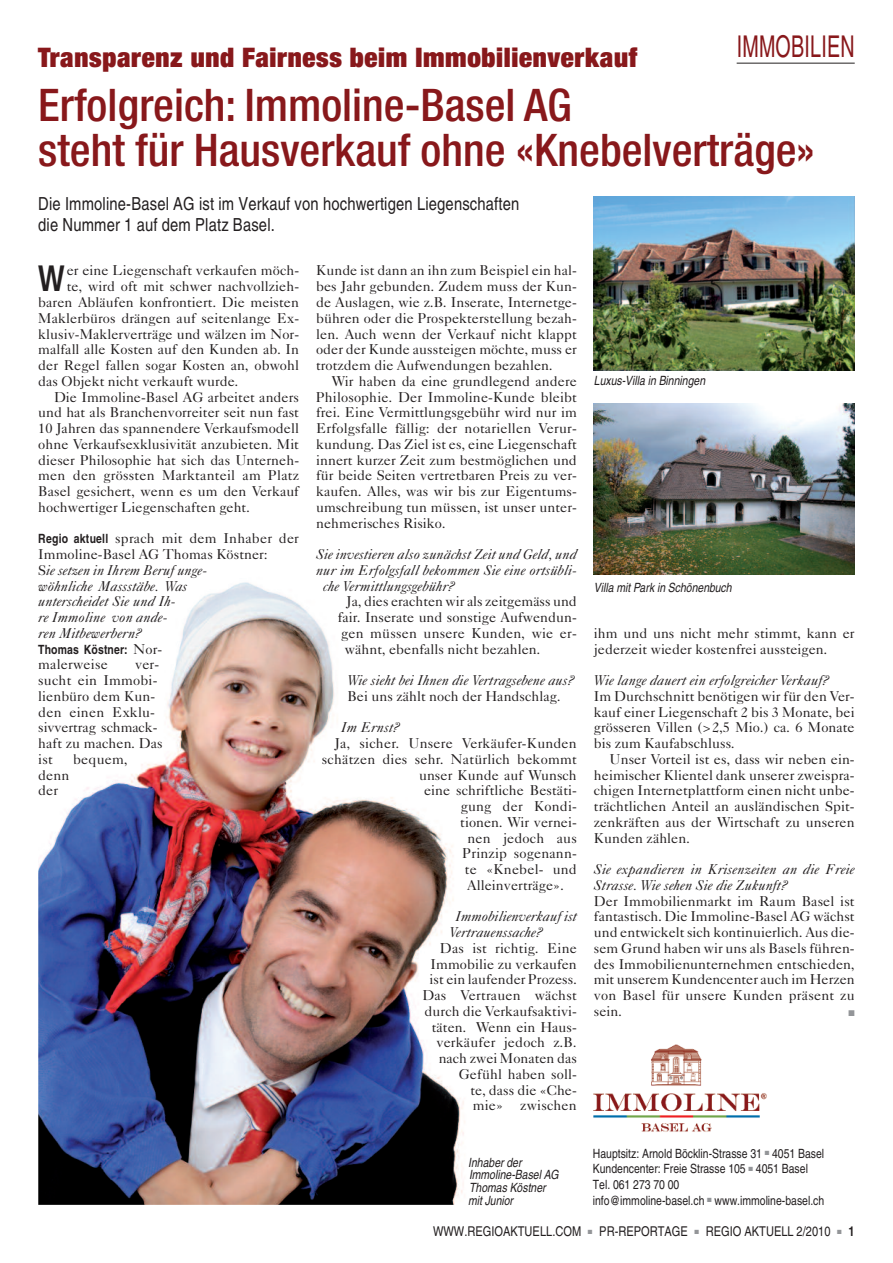
<style>
.page{position:relative;width:893px;height:1263px;background:#fff}
.page>*{position:absolute;margin:0;border:0;box-sizing:border-box;transform-origin:0 0}
.t1{font:500 condensed 45px/45px "Helvetica Neue";color:#88181b}
.t2{font:500 condensed 35.85px "Helvetica Neue";color:#231f20}
.t3{font:condensed 30px "Helvetica";letter-spacing:.01em;color:#88181b;scale:.8 1}
.t4{font:900 expanded 27px "Helvetica Neue";letter-spacing:.025em;color:#88181b}
.t5{font:condensed 18px/21px "Helvetica";letter-spacing:.01em;color:#231f20}
.t6{font:14.25px/15.8px "Caslon Five Forty";color:#231f20;text-align:justify}
.t7{font:14.25px/15.8px "Caslon Five Forty Italic Os F";letter-spacing:.005em;color:#231f20}
.t8{font:condensed 13.5px "Helvetica";color:#231f20}
.t9{font:700 condensed 13.5px "Helvetica";color:#231f20}
.t10{font:condensed 12.75px/15.8px "Helvetica";color:#231f20}
.t11{font:italic condensed 12.75px/12.8px "Helvetica";color:#231f20}
.t12{font:700 condensed 12.75px "Helvetica";letter-spacing:.01em;color:#231f20}
.t13{font:8.25px "Zapf Dingbats ITC";color:#939598}
.s1{font-family:"Helvetica";font-weight:700;font-stretch:condensed;font-size:12.75px}
.s2{font-family:"Caslon Five Forty"}
.s3{font-family:"Caslon Five Forty";font-weight:400;font-stretch:normal;font-size:14.25px}
</style>
<div class="page">
<hr style="left:737px;top:63px;width:118px;height:1px;background:#231f20">
<img style="left:593px;top:1044px;width:174px;height:88px">
<img style="left:594px;top:404px;width:261px;height:170px">
<img style="left:594px;top:197px;width:261px;height:173px">
<img style="left:38px;top:582px;width:427px;height:623px">
<h3 class="t3" style="left:737px;top:35px;width:149px">IMMOBILIEN</h3>
<h3 class="t4" style="left:38px;top:48px;width:600px">Transparenz und Fairness beim Immobilienverkauf</h3>
<h1 class="t1" style="left:38px;top:86px;width:778px">Erfolgreich: Immoline-Basel AG<br>steht für Hausverkauf ohne «Knebelverträge»</h1>
<p class="t5" style="left:38px;top:195px;width:483px">Die Immoline-Basel AG ist im Verkauf von hochwertigen Liegenschaften die Nummer 1 auf dem Platz Basel.</p>
<h2 class="t2" style="left:38px;top:266px;width:28px">W</h2>
<p class="t6" style="left:67px;top:264px;width:234px">er eine Liegenschaft verkaufen möch-</p>
<p class="t6" style="left:67px;top:280px;width:234px">te, wird oft mit schwer nachvollzieh-</p>
<p class="t6" style="left:38px;top:296px;width:262px">baren Abläufen konfrontiert. Die meisten</p>
<p class="t6" style="left:38px;top:311px;width:262px">Maklerbüros drängen auf seitenlange Ex-</p>
<p class="t6" style="left:38px;top:327px;width:262px">klusiv-Maklerverträge und wälzen im Nor-</p>
<p class="t6" style="left:38px;top:343px;width:262px">malfall alle Kosten auf den Kunden ab. In</p>
<p class="t6" style="left:38px;top:359px;width:262px">der Regel fallen sogar Kosten an, obwohl</p>
<p class="t6" style="left:38px;top:374px;width:202px">das Objekt nicht verkauft wurde.</p>
<p class="t6" style="left:54px;top:390px;width:247px">Die Immoline-Basel AG arbeitet anders</p>
<p class="t6" style="left:38px;top:406px;width:262px">und hat als Branchenvorreiter seit nun fast</p>
<p class="t6" style="left:38px;top:422px;width:262px">10 Jahren das spannendere Verkaufsmodell</p>
<p class="t6" style="left:38px;top:437px;width:262px">ohne Verkaufsexklusivität anzubieten. Mit</p>
<p class="t6" style="left:38px;top:453px;width:262px">dieser Philosophie hat sich das Unterneh-</p>
<p class="t6" style="left:38px;top:469px;width:262px">men den grössten Marktanteil am Platz</p>
<p class="t6" style="left:38px;top:485px;width:262px">Basel gesichert, wenn es um den Verkauf</p>
<p class="t6" style="left:38px;top:500px;width:213px">hochwertiger Liegenschaften geht.</p>
<p class="t6" style="left:38px;top:532px;width:262px"><span class="s1">Regio aktuell</span> sprach mit dem Inhaber der<br>Immoline-Basel AG Thomas Köstner:</p>
<p class="t7" style="left:38px;top:563px;width:170px"><span class="s2">S</span>ie setzen in Ihrem Beruf unge&shy;wöhnliche Massstäbe. Was unterscheidet Sie und Ih-<br>re Immoline von ande-<br>ren Mitbewerbern?</p>
<p class="t12" style="left:38px;top:644px;width:126px">Thomas Köstner: <span class="s3">Nor-</span></p>
<p class="t6" style="left:38px;top:658px;width:71px">malerweise</p>
<p class="t6" style="left:38px;top:658px;width:126px;text-align:left;text-indent:97px">ver&shy;sucht ein Immobi&shy;lienbüro dem Kun&shy;den einen Exklu&shy;sivvertrag schmack&shy;haft zu machen. Das ist</p>
<p class="t6" style="left:73px;top:752px;width:56px">bequem,</p>
<p class="t6" style="left:38px;top:768px;width:32px">denn der</p>
<p class="t6" style="left:316px;top:264px;width:262px">Kunde ist dann an ihn zum Beispiel ein hal&shy;bes Jahr gebunden. Zudem muss der Kun&shy;de Auslagen, wie z.B. Inserate, Internetge&shy;bühren oder die Prospekterstellung bezah&shy;len. Auch wenn der Verkauf nicht klappt oder der Kunde aussteigen möchte, muss er trotzdem die Aufwendungen bezahlen.</p>
<p class="t6" style="left:316px;top:374px;width:262px;text-indent:16px">Wir haben da eine grundlegend andere Philosophie. Der Immoline-Kunde bleibt frei. Eine Vermittlungsgebühr wird nur im Erfolgsfalle fällig: der notariellen Verur&shy;kundung. Das Ziel ist es, eine Liegenschaft innert kurzer Zeit zum bestmöglichen und für beide Seiten vertretbaren Preis zu ver&shy;kaufen. Alles, was wir bis zur Eigentums&shy;umschreibung tun müssen, ist unser unter&shy;nehmerisches Risiko.</p>
<p class="t7" style="left:316px;top:548px;width:262px">Sie investieren also zunächst Zeit und Geld, und</p>
<p class="t7" style="left:316px;top:563px;width:262px">nur im Erfolgsfall bekommen Sie eine ortsübli-</p>
<p class="t7" style="left:323px;top:579px;width:133px">che Vermittlungsgebühr?</p>
<p class="t6" style="left:346px;top:595px;width:232px">Ja, dies erachten wir als zeitgemäss und</p>
<p class="t6" style="left:338px;top:611px;width:241px">fair. Inserate und sonstige Aufwendun-</p>
<p class="t6" style="left:341px;top:626px;width:237px">gen müssen unsere Kunden, wie er-</p>
<p class="t6" style="left:345px;top:642px;width:197px">wähnt, ebenfalls nicht bezahlen.</p>
<p class="t7" style="left:347px;top:674px;width:228px">Wie sieht bei Ihnen die Vertragsebene aus?</p>
<p class="t6" style="left:347px;top:689px;width:215px">Bei uns zählt noch der Handschlag.</p>
<p class="t7" style="left:341px;top:721px;width:60px">Im Ernst?</p>
<p class="t6" style="left:335px;top:737px;width:244px">Ja, sicher. Unsere Verkäufer-Kunden</p>
<p class="t6" style="left:322px;top:752px;width:257px">schätzen dies sehr. Natürlich bekommt</p>
<p class="t6" style="left:419px;top:768px;width:159px">unser Kunde auf Wunsch</p>
<p class="t6" style="left:424px;top:784px;width:154px">eine schriftliche Bestäti-</p>
<p class="t6" style="left:461px;top:800px;width:118px">gung der Kondi-</p>
<p class="t6" style="left:460px;top:815px;width:118px">tionen. Wir vernei-</p>
<p class="t6" style="left:467px;top:831px;width:111px">nen jedoch aus</p>
<p class="t6" style="left:462px;top:847px;width:116px">Prinzip sogenann-</p>
<p class="t6" style="left:465px;top:863px;width:113px">te «Knebel- und</p>
<p class="t6" style="left:467px;top:878px;width:98px">Alleinverträge».</p>
<p class="t7" style="left:449px;top:910px;width:129px;text-indent:6px">Immobilienverkauf ist<br>Vertrauenssache?</p>
<p class="t6" style="left:422px;top:941px;width:156px;text-align:right">Das ist richtig. Eine<br>Immobilie zu verkaufen ist ein laufender Prozess.<br>Das Vertrauen wächst durch die Verkaufsaktivi&shy;täten. Wenn ein Haus&shy;verkäufer jedoch z.B. nach zwei Monaten das<br>Gefühl haben soll-<br>te, dass die «Che-<br>mie» zwischen</p>
<p class="t11" style="left:594px;top:375px;width:113px">Luxus-Villa in Binningen</p>
<p class="t11" style="left:594px;top:582px;width:139px">Villa mit Park in Schönenbuch</p>
<p class="t6" style="left:594px;top:626px;width:262px">ihm und uns nicht mehr stimmt, kann er jederzeit wieder kostenfrei aussteigen.</p>
<p class="t7" style="left:594px;top:674px;width:236px">Wie lange dauert ein erfolgreicher Verkauf?</p>
<p class="t6" style="left:594px;top:689px;width:262px">Im Durchschnitt benötigen wir für den Ver&shy;kauf einer Liegenschaft 2 bis 3 Monate, bei grösseren Villen (&gt;2,5 Mio.) ca. 6 Monate bis zum Kaufabschluss.</p>
<p class="t6" style="left:594px;top:752px;width:262px;text-indent:16px">Unser Vorteil ist es, dass wir neben ein&shy;heimischer Klientel dank unserer zweispra&shy;chigen Internetplattform einen nicht unbe&shy;trächtlichen Anteil an ausländischen Spit&shy;zenkräften aus der Wirtschaft zu unseren Kunden zählen.</p>
<p class="t7" style="left:594px;top:863px;width:262px">Sie expandieren in Krisenzeiten an die Freie<br>Strasse. Wie sehen Sie die Zukunft?</p>
<p class="t6" style="left:594px;top:894px;width:262px">Der Immobilienmarkt im Raum Basel ist fantastisch. Die Immoline-Basel AG wächst und entwickelt sich kontinuierlich. Aus die&shy;sem Grund haben wir uns als Basels führen&shy;des Immobilienunternehmen entschieden, mit unserem Kundencenter auch im Herzen von Basel für unsere Kunden präsent zu sein.</p>
<p class="t13" style="left:848px;top:1008px;width:8px">■</p>
<p class="t11" style="left:468px;top:1157px;width:92px">Inhaber der<br>Immoline-Basel AG<br>Thomas Köstner mit Junior</p>
<p class="t10" style="left:593px;top:1146px;width:233px">Hauptsitz: Arnold Böcklin-Strasse 31 <sup>■</sup> 4051 Basel Kundencenter: Freie Strasse 105 <sup>■</sup> 4051 Basel Tel. 061 273 70 00<br>info@immoline-basel.ch <sup>■</sup> www.immoline-basel.ch</p>
<p class="t8" style="left:433px;top:1227px;width:150px">WWW.REGIOAKTUELL.COM</p>
<p class="t8" style="left:588px;top:1227px;width:101px"><sup>■</sup> PR-REPORTAGE</p>
<p class="t8" style="left:695px;top:1227px;width:137px"><sup>■</sup> REGIO AKTUELL 2/2010</p>
<p class="t9" style="left:837px;top:1227px;width:19px"><sup>■</sup> 1</p>
</div>
